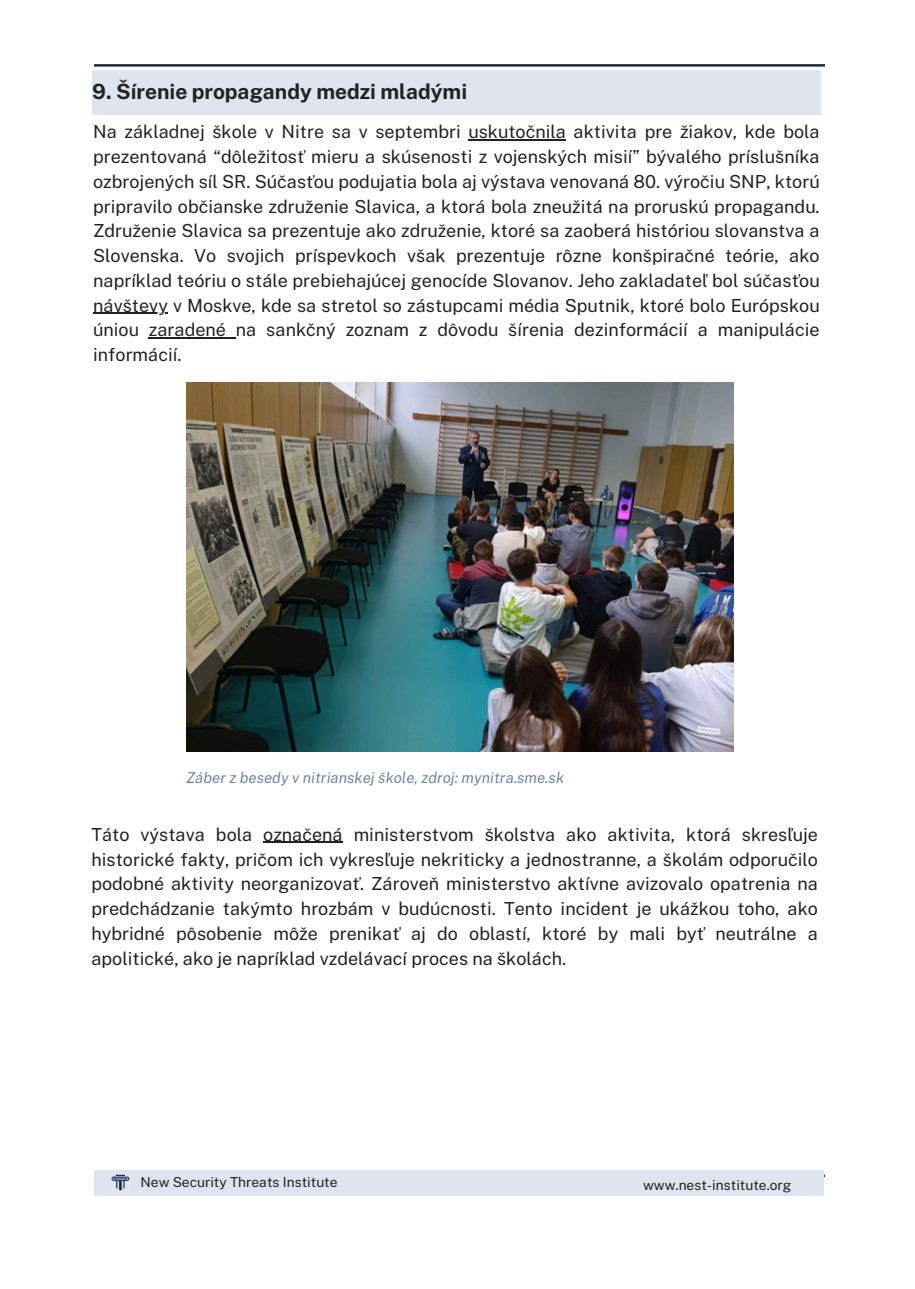
<style>
.page{position:relative;width:915px;height:1289px;background:#fff}
.page>*{position:absolute;margin:0;border:0;box-sizing:border-box;transform-origin:0 0}
.t1{font:700 21px "Public Sans";color:#222}
.t2{font:18px/24.8px "Public Sans";color:#222;text-align:justify}
.t3{font:italic 15px "Public Sans";color:#758399}
.t4{font:13.8px "Public Sans";color:#222}
</style>
<div class="page">
<img style="left:95px;top:65px;width:729px;height:1111px">
<div style="left:94px;top:1170px;width:729px;height:25px;background:#dfe4ee"></div>
<img style="left:111px;top:1174px;width:18px;height:15px">
<div style="left:92px;top:70px;width:728px;height:44px;background:#dfe4ee"></div>
<img style="left:186px;top:383px;width:547px;height:368px">
<hr style="left:468px;top:139px;width:98px;height:1px;background:#222">
<hr style="left:93px;top:313px;width:75px;height:1px;background:#222">
<hr style="left:149px;top:337px;width:87px;height:1px;background:#222">
<hr style="left:263px;top:841px;width:80px;height:1px;background:#222">
<h2 class="t1" style="left:92px;top:79px;width:376px">9. Šírenie propagandy medzi mladými</h2>
<p class="t2" style="left:93px;top:119px;width:728px">Na základnej škole v Nitre sa v septembri uskutočnila aktivita pre žiakov, kde bola prezentovaná “dôležitosť mieru a skúsenosti z vojenských misií” bývalého príslušníka ozbrojených síl SR. Súčasťou podujatia bola aj výstava venovaná 80. výročiu SNP, ktorú pripravilo občianske združenie Slavica, a ktorá bola zneužitá na proruskú propagandu.<br>Združenie Slavica sa prezentuje ako združenie, ktoré sa zaoberá históriou slovanstva a Slovenska. Vo svojich príspevkoch však prezentuje rôzne konšpiračné teórie, ako napríklad teóriu o stále prebiehajúcej genocíde Slovanov. Jeho zakladateľ bol súčasťou</p>
<h1 class="t2" style="left:93px;top:292px;width:728px">návštevy v Moskve, kde sa stretol so zástupcami média Sputnik, ktoré bolo Európskou úniou zaradené na sankčný zoznam z dôvodu šírenia dezinformácií a manipulácie informácií.</h1>
<h2 class="t3" style="left:186px;top:768px;width:379px">Záber z besedy v nitrianskej škole, zdroj: mynitra.sme.sk</h2>
<p class="t2" style="left:91px;top:821px;width:728px">Táto výstava bola označená ministerstvom školstva ako aktivita, ktorá skresľuje historické fakty, pričom ich vykresľuje nekriticky a jednostranne, a školám odporučilo podobné aktivity neorganizovať. Zároveň ministerstvo aktívne avizovalo opatrenia na predchádzanie takýmto hrozbám v budúcnosti. Tento incident je ukážkou toho, ako hybridné pôsobenie môže prenikať aj do oblastí, ktoré by mali byť neutrálne a apolitické, ako je napríklad vzdelávací proces na školách.</p>
<p class="t4" style="left:140px;top:1173px;width:199px">New Security Threats Institute</p>
<p class="t4" style="left:643px;top:1176px;width:150px">www.nest-institute.org</p>
</div>
